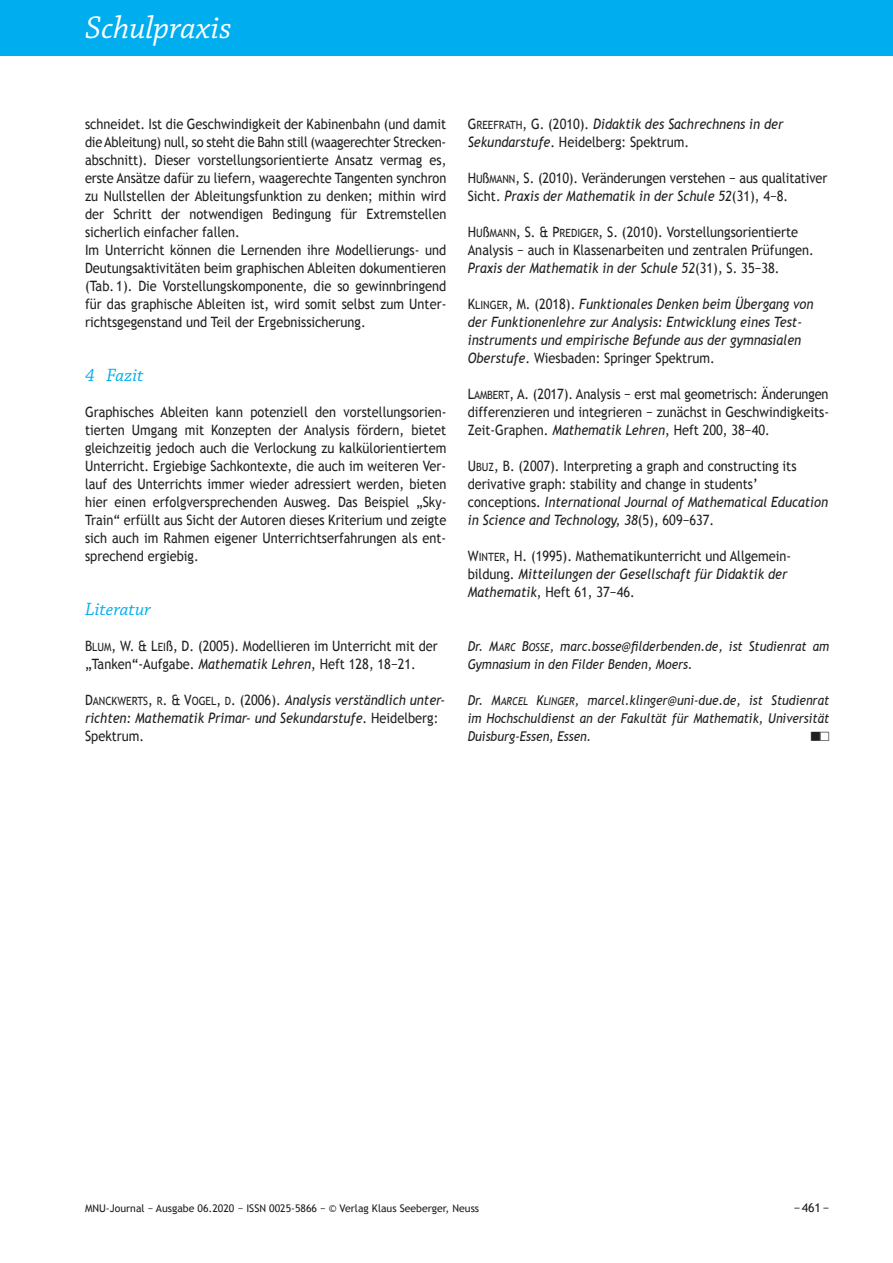
<style>
.page{position:relative;width:893px;height:1263px;background:#fff}
.page>*{position:absolute;margin:0;border:0;box-sizing:border-box;transform-origin:0 0}
.t1{font:italic 33px "Chaparral Pro";color:#fff}
.t2{font:italic 18.75px "Chaparral Pro";color:#00aeef}
.t3{font:14.25px/18px "Trebuchet MS";color:#231f20;scale:.9 1}
.t4{font:italic 14.25px/18px "Trebuchet MS";color:#231f20;scale:.9 1}
.t5{font:italic 13.5px/18px "Trebuchet MS";color:#231f20;scale:.9 1}
.t6{font:12.3px "Trebuchet MS";color:#231f20}
.t7{font:10.5px "Trebuchet MS";color:#231f20}
.s1{font-size:11.4px}
.s2{font-style:italic}
.s3{font-style:normal}
.s4{font-style:normal;font-size:11.4px}
.s5{font-size:10.8px}
</style>
<div class="page">
<div style="left:0;top:0;width:893px;height:55px;background:#00aeef"></div>
<h1 class="t1" style="left:85px;top:15px;width:148px">Schulpraxis</h1>
<p class="t3" style="left:85px;top:114px;width:403px">schneidet. Ist die Geschwindigkeit der Kabinenbahn (und damit die Ableitung) null, so steht die Bahn still (waagerechter Strecken&shy;abschnitt). Dieser vorstellungsorientierte Ansatz vermag es, erste Ansätze dafür zu liefern, waagerechte Tangenten synchron zu Nullstellen der Ableitungsfunktion zu denken; mithin wird der Schritt der notwendigen Bedingung für Extremstellen sicherlich einfacher fallen.<br>Im Unterricht können die Lernenden ihre Modellierungs- und Deutungsaktivitäten beim graphischen Ableiten dokumentieren (Tab. 1). Die Vorstellungskomponente, die so gewinnbringend für das graphische Ableiten ist, wird somit selbst zum Unter&shy;richtsgegenstand und Teil der Ergebnissicherung.</p>
<h2 class="t2" style="left:85px;top:367px;width:60px">4 Fazit</h2>
<p class="t3" style="left:85px;top:402px;width:403px;text-align:justify">Graphisches Ableiten kann potenziell den vorstellungsorien&shy;tierten Umgang mit Konzepten der Analysis fördern, bietet gleichzeitig jedoch auch die Verlockung zu kalkülorientiertem Unterricht. Ergiebige Sachkontexte, die auch im weiteren Ver&shy;lauf des Unterrichts immer wieder adressiert werden, bieten hier einen erfolgversprechenden Ausweg. Das Beispiel „Sky-Train“ erfüllt aus Sicht der Autoren dieses Kriterium und zeigte sich auch im Rahmen eigener Unterrichtserfahrungen als ent&shy;sprechend ergiebig.</p>
<h2 class="t2" style="left:85px;top:601px;width:67px">Literatur</h2>
<p class="t3" style="left:85px;top:636px;width:394px">B<span class="s1">LUM</span>, W. &amp; L<span class="s1">EI</span>ß, D. (2005). Modellieren im Unterricht mit der „Tanken“-Aufgabe. <span class="s2">Mathematik Lehren</span>, Heft 128, 18−21.</p>
<p class="t4" style="left:85px;top:690px;width:402px"><span class="s3">D</span><span class="s4">ANCKWERTS</span><span class="s3">,</span> <span class="s4">R</span><span class="s3">. &amp; V</span><span class="s4">OGEL</span><span class="s3">,</span> <span class="s4">D</span><span class="s3">. (2006).</span> Analysis verständlich unter&shy;richten: Mathematik Primar- und Sekundarstufe<span class="s3">. Heidelberg:<br>Spektrum.</span></p>
<p class="t4" style="left:468px;top:114px;width:352px"><span class="s3">G</span><span class="s4">REEFRATH</span><span class="s3">, G. (2010).</span> Didaktik des Sachrechnens in der<br>Sekundarstufe<span class="s3">. Heidelberg: Spektrum.</span></p>
<p class="t3" style="left:468px;top:168px;width:401px">H<span class="s1">U</span>ß<span class="s1">MANN</span>, S. (2010). Veränderungen verstehen − aus qualita tiver<br>Sicht. <span class="s2">Praxis der Mathematik in der Schule 52</span>(31), 4−8.</p>
<p class="t3" style="left:468px;top:222px;width:386px">H<span class="s1">U</span>ß<span class="s1">MANN</span>, S. &amp; P<span class="s1">REDIGER</span>, S. (2010). Vorstellungsorientierte<br>Analysis − auch in Klassenarbeiten und zentralen Prüfungen.<br><span class="s2">Praxis der Mathematik in der Schule 52</span>(31), S. 35−38.</p>
<p class="t4" style="left:468px;top:294px;width:386px"><span class="s3">K</span><span class="s4">LINGER</span><span class="s3">, M. (2018).</span> Funktionales Denken beim Übergang von der Funktionenlehre zur Analysis: Entwicklung eines Test&shy;instruments und empirische Befunde aus der gymnasialen Oberstufe<span class="s3">. Wiesbaden: Springer Spektrum.</span></p>
<p class="t3" style="left:468px;top:384px;width:403px;text-align:justify">L<span class="s1">AMBERT</span>, A. (2017). Analysis − erst mal geometrisch: Änderungen differenzieren und integrieren − zunächst in Geschwindigkeits-Zeit-Graphen. <span class="s2">Mathematik Lehren</span>, Heft 200, 38−40.</p>
<p class="t3" style="left:468px;top:456px;width:402px">U<span class="s1">BUZ</span>, B. (2007). Interpreting a graph and constructing its derivative graph: stability and change in students’ conceptions. <span class="s2">International Journal of Mathematical Education in Science and Technology, 38</span>(5), 609−637.</p>
<p class="t3" style="left:468px;top:546px;width:361px">W<span class="s1">INTER</span>, H. (1995). Mathematikunterricht und Allgemein&shy;bildung. <span class="s2">Mitteilungen der Gesellschaft für Didaktik der<br>Mathematik</span>, Heft 61, 37−46.</p>
<p class="t5" style="left:468px;top:637px;width:403px">Dr. M<span class="s5">ARC</span> B<span class="s5">OSSE</span>, marc.bosse@filderbenden.de, ist Studienrat am<br>Gymnasium in den Filder Benden, Moers.</p>
<p class="t5" style="left:468px;top:691px;width:403px;text-align:justify">Dr. M<span class="s5">ARCEL</span> K<span class="s5">LINGER</span>, marcel.klinger@uni-due.de, ist Studienrat im Hochschuldienst an der Fakultät für Mathematik, Universität Duisburg-Essen, Essen.</p>
<p class="t7" style="left:85px;top:1202px;width:396px">MNU-Journal − Ausgabe 06.2020 − ISSN 0025-5866 − © Verlag Klaus Seeberger, Neuss</p>
<p class="t6" style="left:794px;top:1200px;width:37px">− 461 −</p>
</div>
